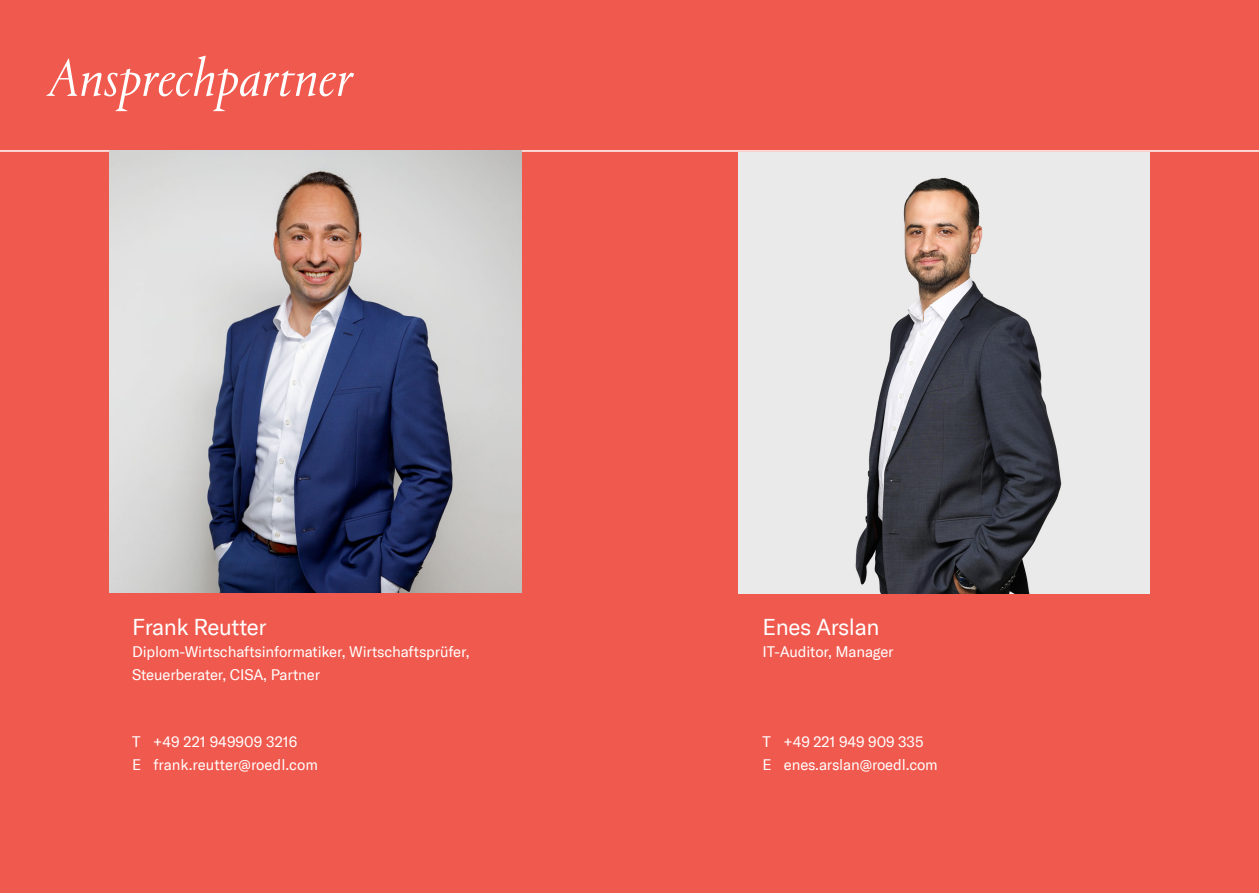
<style>
.page{position:relative;width:1259px;height:893px;background:#fff}
.page>*{position:absolute;margin:0;border:0;box-sizing:border-box;transform-origin:0 0}
.t1{font:italic 300 55.5px "Portrait TT";color:#fff}
.t2{font:22.5px "GT America";letter-spacing:-.02em;color:#fff}
.t3{font:15px/22.5px "GT America";letter-spacing:-.01em;color:#fff}
</style>
<div class="page">
<div style="left:0;top:0;width:629px;height:893px;background:#f0594d"></div>
<div style="left:629px;top:0;width:630px;height:893px;background:#f0594d"></div>
<hr style="left:0;top:150px;width:1259px;height:2px;background:#fff">
<img style="left:109px;top:151px;width:412px;height:441px">
<img style="left:739px;top:152px;width:410px;height:441px">
<p class="t1" style="left:48px;top:41px;width:307px">Ansprechpartner</p>
<p class="t2" style="left:132px;top:613px;width:136px">Frank Reutter</p>
<p class="t3" style="left:132px;top:641px;width:339px">Diplom-Wirtschaftsinformatiker, Wirtschaftsprüfer,<br>Steuerberater, CISA, Partner</p>
<p class="t3" style="left:132px;top:731px;width:167px">T +49 221 949909 3216</p>
<p class="t3" style="left:132px;top:753px;width:187px">E frank.reutter@roedl.com</p>
<p class="t2" style="left:762px;top:613px;width:118px">Enes Arslan</p>
<p class="t3" style="left:762px;top:641px;width:132px">IT-Auditor, Manager</p>
<p class="t3" style="left:762px;top:731px;width:162px">T +49 221 949 909 335</p>
<p class="t3" style="left:762px;top:753px;width:177px">E enes.arslan@roedl.com</p>
</div>
